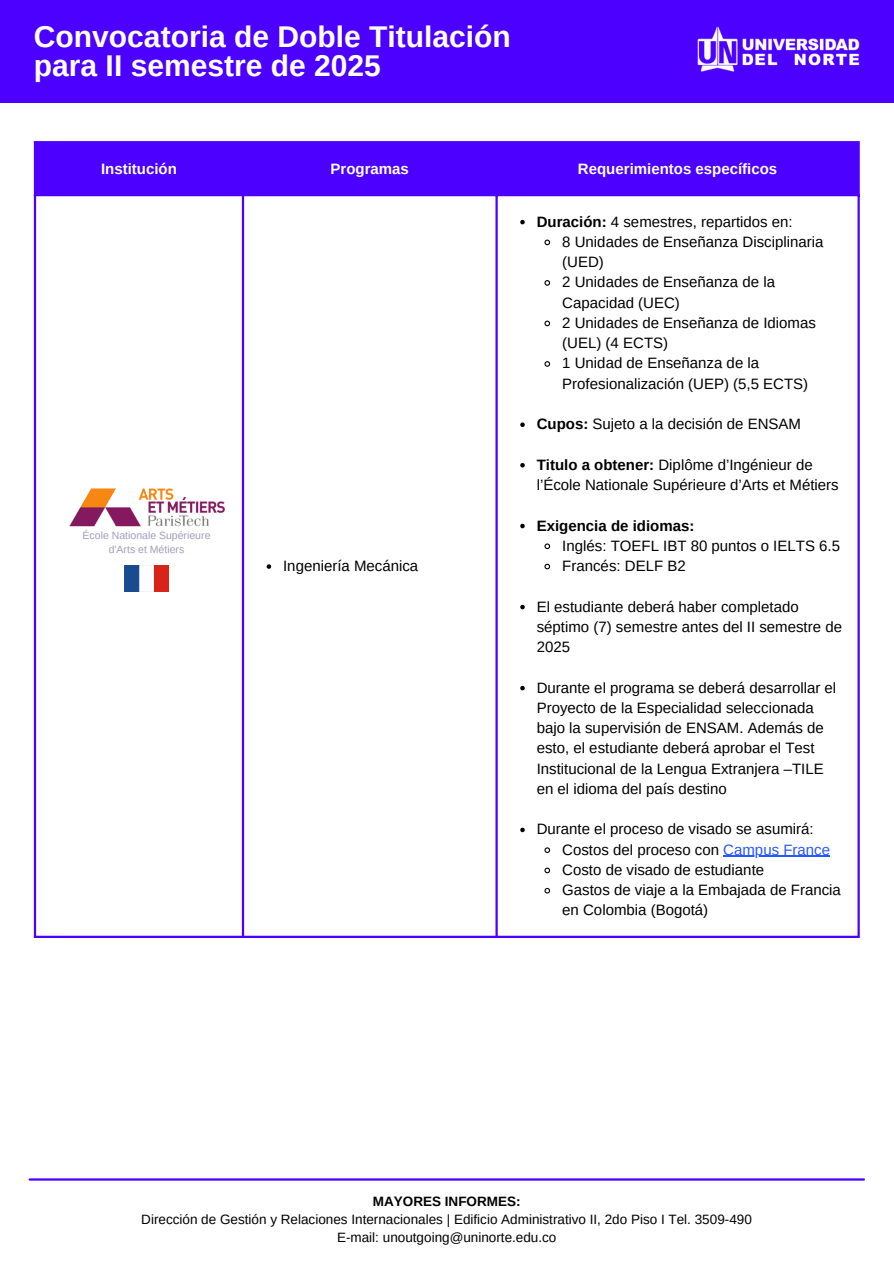
<style>
.page{position:relative;width:894px;height:1264px;background:#fff}
.page>*{position:absolute;margin:0;border:0;box-sizing:border-box;transform-origin:0 0}
.t1{font:700 30px/29.2px "Arimo";color:#fff}
.t2{font:15px/20.2px "Arimo";color:#000}
.t3{font:700 15px "Arimo";color:#fff}
.t4{font:700 15px "Arimo";color:#000}
.t5{font:13.5px/18px "Arimo";color:#000;text-align:center}
.t6{font:10.5px "Arimo";color:#a09eb9}
.s1{font-weight:700}
.s2{color:#2757ff}
</style>
<div class="page">
<div style="left:0;top:0;width:893px;height:102px;background:#4c00ff"></div>
<img style="left:697px;top:26px;width:163px;height:46px">
<div style="left:36px;top:143px;width:821px;height:51px;background:#4c00ff"></div>
<svg style="left:266px;top:564px;width:5px;height:5px"></svg>
<svg style="left:520px;top:220px;width:4px;height:4px"></svg>
<svg style="left:544px;top:239px;width:6px;height:7px"></svg>
<svg style="left:544px;top:280px;width:6px;height:6px"></svg>
<svg style="left:544px;top:320px;width:6px;height:7px"></svg>
<svg style="left:544px;top:361px;width:6px;height:6px"></svg>
<svg style="left:520px;top:422px;width:4px;height:5px"></svg>
<svg style="left:520px;top:463px;width:4px;height:4px"></svg>
<svg style="left:520px;top:524px;width:4px;height:4px"></svg>
<svg style="left:544px;top:543px;width:6px;height:7px"></svg>
<svg style="left:544px;top:563px;width:6px;height:7px"></svg>
<svg style="left:520px;top:605px;width:4px;height:4px"></svg>
<svg style="left:520px;top:686px;width:4px;height:4px"></svg>
<svg style="left:520px;top:827px;width:4px;height:5px"></svg>
<svg style="left:544px;top:847px;width:6px;height:6px"></svg>
<hr style="left:723px;top:855px;width:106px;height:2px;background:#2757ff">
<svg style="left:544px;top:867px;width:6px;height:7px"></svg>
<svg style="left:544px;top:887px;width:6px;height:7px"></svg>
<hr style="left:34px;top:143px;width:2px;height:792px;background:#4c00ff">
<hr style="left:242px;top:143px;width:2px;height:792px;background:#4c00ff">
<hr style="left:495px;top:143px;width:2px;height:792px;background:#4c00ff">
<hr style="left:857px;top:143px;width:2px;height:792px;background:#4c00ff">
<hr style="left:34px;top:141px;width:825px;height:2px;background:#4c00ff">
<hr style="left:34px;top:194px;width:825px;height:2px;background:#4c00ff">
<hr style="left:34px;top:935px;width:825px;height:3px;background:#4c00ff">
<hr style="left:30px;top:1178px;width:833px;height:2px;background:#4c00ff">
<img style="left:69px;top:488px;width:156px;height:39px">
<img style="left:124px;top:565px;width:44px;height:26px">
<h1 class="t1" style="left:34px;top:22px;width:478px">Convocatoria de Doble Titulación para II semestre de 2025</h1>
<p class="t3" style="left:101px;top:160px;width:77px">Institución</p>
<p class="t3" style="left:330px;top:160px;width:80px">Programas</p>
<p class="t3" style="left:577px;top:160px;width:201px">Requerimientos específicos</p>
<p class="t6" style="left:83px;top:529px;width:129px">École Nationale Supérieure</p>
<p class="t6" style="left:109px;top:543px;width:77px">d'Arts et Métiers</p>
<p class="t2" style="left:283px;top:555px;width:137px">Ingeniería Mecánica</p>
<p class="t2" style="left:536px;top:211px;width:257px"><span class="s1">Duración:</span> 4 semestres, repartidos en:</p>
<p class="t2" style="left:562px;top:231px;width:262px">8 Unidades de Enseñanza Disciplinaria (UED)</p>
<p class="t2" style="left:562px;top:272px;width:214px">2 Unidades de Enseñanza de la<br>Capacidad (UEC)</p>
<p class="t2" style="left:562px;top:312px;width:255px">2 Unidades de Enseñanza de Idiomas (UEL) (4 ECTS)</p>
<p class="t2" style="left:562px;top:353px;width:247px">1 Unidad de Enseñanza de la<br>Profesionalización (UEP) (5,5 ECTS)</p>
<p class="t2" style="left:536px;top:414px;width:266px"><span class="s1">Cupos:</span> Sujeto a la decisión de ENSAM</p>
<p class="t2" style="left:536px;top:454px;width:303px"><span class="s1">Titulo a obtener:</span> Diplôme d’Ingénieur de l’École Nationale Supérieure d’Arts et Métiers</p>
<p class="t4" style="left:536px;top:517px;width:159px">Exigencia de idiomas:</p>
<p class="t2" style="left:562px;top:535px;width:279px">Inglés: TOEFL IBT 80 puntos o IELTS 6.5</p>
<p class="t2" style="left:562px;top:555px;width:125px">Francés: DELF B2</p>
<p class="t2" style="left:536px;top:596px;width:307px">El estudiante deberá haber completado séptimo (7) semestre antes del II semestre de<br>2025</p>
<p class="t2" style="left:536px;top:677px;width:301px">Durante el programa se deberá desarrollar el Proyecto de la Especialidad seleccionada bajo la supervisión de ENSAM. Además de esto, el estudiante deberá aprobar el Test Institucional de la Lengua Extranjera –TILE en el idioma del país destino</p>
<p class="t2" style="left:536px;top:819px;width:278px">Durante el proceso de visado se asumirá:</p>
<p class="t2" style="left:562px;top:839px;width:269px">Costos del proceso con <span class="s2">Campus France</span></p>
<p class="t2" style="left:562px;top:859px;width:203px">Costo de visado de estudiante</p>
<p class="t2" style="left:562px;top:879px;width:280px">Gastos de viaje a la Embajada de Francia en Colombia (Bogotá)</p>
<p class="t5" style="left:141px;top:1192px;width:612px"><span class="s1">MAYORES INFORMES:<br></span>Dirección de Gestión y Relaciones Internacionales | Edificio Administrativo II, 2do Piso I Tel. 3509-490<br>E-mail: unoutgoing@uninorte.edu.co</p>
</div>
